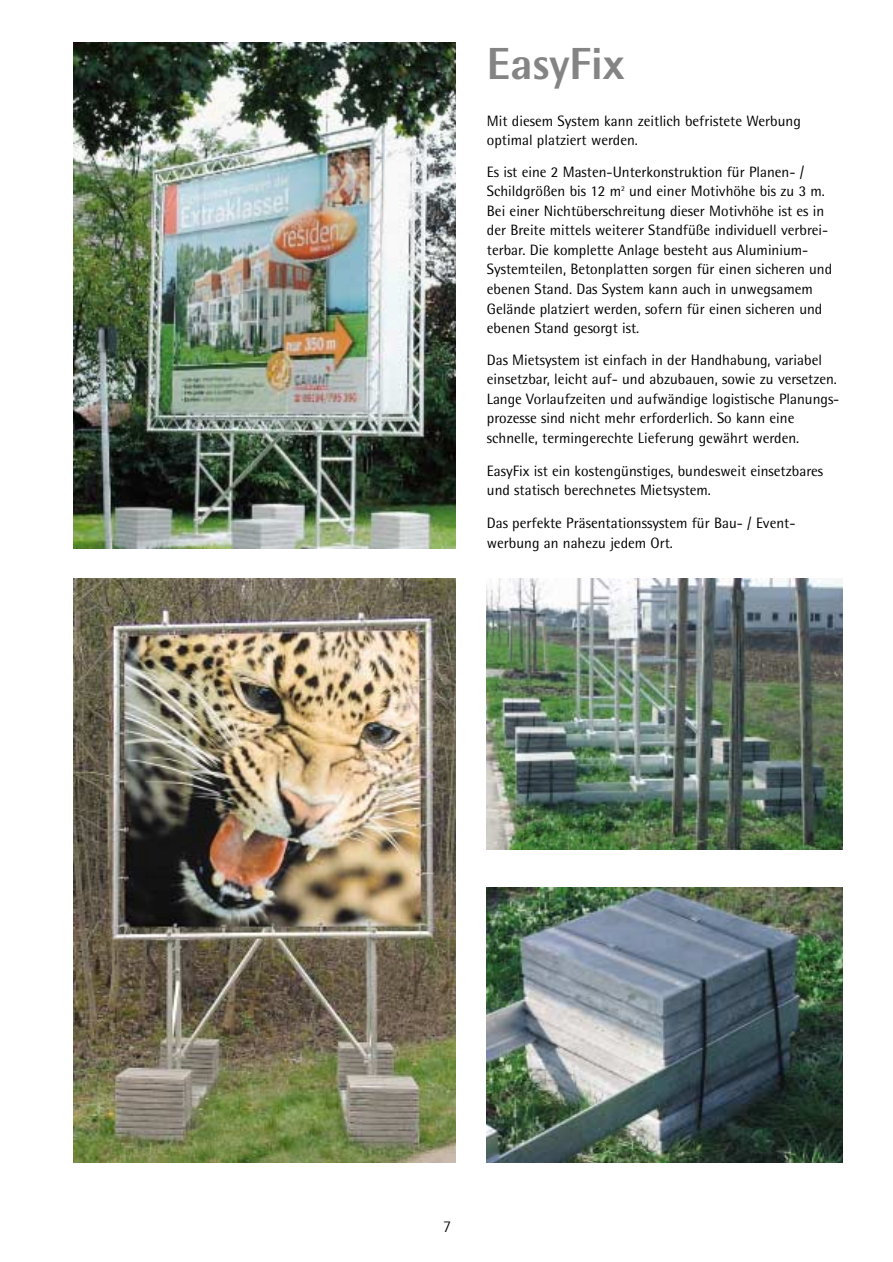
<style>
.page{position:relative;width:893px;height:1262px;background:#fff}
.page>*{position:absolute;margin:0;border:0;box-sizing:border-box;transform-origin:0 0}
.t1{font:800 45px "AT Rotis Semi Sans";color:#848484}
.t2{font:300 16.5px "AT Rotis Semi Sans";color:#000}
.t3{font:15px/19.5px "AT Rotis Semi Sans";color:#000}
</style>
<div class="page">
<img style="left:486px;top:579px;width:356px;height:270px">
<img style="left:486px;top:887px;width:356px;height:275px">
<img style="left:74px;top:578px;width:381px;height:584px">
<img style="left:74px;top:43px;width:381px;height:505px">
<h1 class="t1" style="left:487px;top:47px;width:139px">EasyFix</h1>
<p class="t3" style="left:487px;top:113px;width:315px">Mit diesem System kann zeitlich befristete Werbung optimal platziert werden.</p>
<p class="t3" style="left:487px;top:164px;width:347px">Es ist eine 2 Masten-Unterkonstruktion für Planen- / Schildgrößen bis 12 m<sup>2</sup> und einer Motivhöhe bis zu 3 m.<br>Bei einer Nichtüberschreitung dieser Motivhöhe ist es in der Breite mittels weiterer Standfüße individuell verbrei&shy;terbar. Die komplette Anlage besteht aus Aluminium-Systemteilen, Betonplatten sorgen für einen sicheren und ebenen Stand. Das System kann auch in unwegsamem Gelände platziert werden, sofern für einen sicheren und ebenen Stand gesorgt ist.</p>
<p class="t3" style="left:487px;top:351px;width:354px">Das Mietsystem ist einfach in der Handhabung, variabel einsetzbar, leicht auf- und abzubauen, sowie zu versetzen.<br>Lange Vorlaufzeiten und aufwändige logistische Planungs&shy;prozesse sind nicht mehr erforderlich. So kann eine schnelle, termingerechte Lieferung gewährt werden.</p>
<p class="t3" style="left:487px;top:462px;width:337px">EasyFix ist ein kostengünstiges, bundesweit einsetzbares und statisch berechnetes Mietsystem.</p>
<p class="t3" style="left:487px;top:515px;width:310px">Das perfekte Präsentationssystem für Bau- / Event&shy;werbung an nahezu jedem Ort.</p>
<p class="t2" style="left:443px;top:1220px;width:9px">7</p>
</div>
